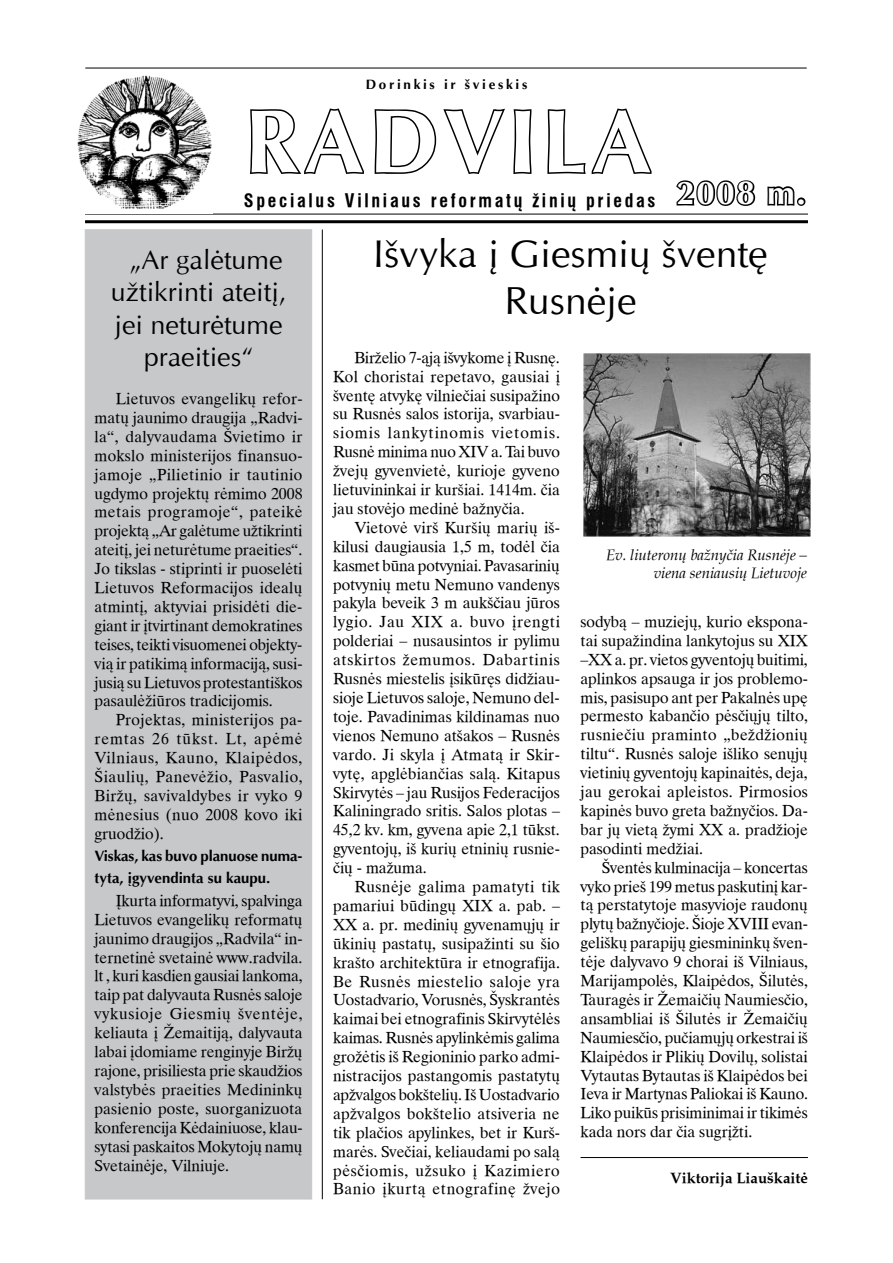
<style>
.page{position:relative;width:893px;height:1263px;background:#fff}
.page>*{position:absolute;margin:0;border:0;box-sizing:border-box;transform-origin:0 0}
.t1{font:700 90px "Optima LT";letter-spacing:.05em;color:#fff}
.t2{font:39px/46.8px "Optima LT";color:#000;text-align:center}
.t3{font:700 33px "Optima LT";color:#fff}
.t4{font:27px/32.4px "Optima LT";color:#000;text-align:center}
.t5{font:700 condensed 18px "Helvetica LT";letter-spacing:.15em;color:#000}
.t6{font:15.75px/18.9px "Times LT";color:#000;text-align:justify}
.t7{font:700 15px/21.6px "Optima LT";letter-spacing:-.005em;color:#000}
.t8{font:italic 15px/18px "Palatino LT";color:#000;text-align:right}
.t9{font:700 15px "Palatino LT";color:#000}
.t10{font:700 13.5px "Optima LT";letter-spacing:.2em;color:#000}
</style>
<div class="page">
<hr style="left:85px;top:68px;width:722px;height:1px;background:#000">
<svg style="left:250px;top:108px;width:114px;height:67px"></svg>
<svg style="left:374px;top:108px;width:158px;height:66px"></svg>
<svg style="left:547px;top:108px;width:105px;height:66px"></svg>
<svg style="left:676px;top:180px;width:80px;height:26px"></svg>
<svg style="left:766px;top:186px;width:41px;height:38px"></svg>
<hr style="left:85px;top:214px;width:723px;height:1px;background:#000">
<hr style="left:85px;top:220px;width:723px;height:3px;background:#000">
<img style="left:77px;top:76px;width:135px;height:133px">
<div style="left:85px;top:230px;width:227px;height:969px;background:#c6c8ca"></div>
<hr style="left:580px;top:1157px;width:228px;height:1px;background:#000">
<img style="left:583px;top:353px;width:228px;height:184px">
<hr style="left:322px;top:230px;width:1px;height:969px;background:#000">
<p class="t10" style="left:366px;top:76px;width:163px">Dorinkis ir švieskis</p>
<h1 class="t1" style="left:245px;top:80px;width:409px">RADVILA</h1>
<p class="t5" style="left:244px;top:188px;width:413px">Specialus Vilniaus reformatų žinių priedas</p>
<h3 class="t3" style="left:676px;top:170px;width:131px">2008 m.</h3>
<h3 class="t4" style="left:111px;top:244px;width:177px">„Ar galėtume užtikrinti ateitį, jei neturėtume praeities“</h3>
<p class="t6" style="left:94px;top:389px;width:210px;text-indent:21px">Lietuvos evangelikų refor&shy;matų jaunimo draugija „Radvi&shy;la“, dalyvaudama Švietimo ir mokslo ministerijos finansuo&shy;jamoje „Pilietinio ir tautinio ugdymo projektų rėmimo 2008 metais programoje“, pateikė projektą „Ar galėtume užtikrinti ateitį, jei neturėtume praeities“.<br>Jo tikslas - stiprinti ir puoselėti Lietuvos Reformacijos idealų atmintį, aktyviai prisidėti die&shy;giant ir įtvirtinant demokratines teises, teikti visuomenei objekty&shy;vią ir patikimą informaciją, susi&shy;jusią su Lietuvos protestantiškos pasaulėžiūros tradicijomis.</p>
<p class="t6" style="left:94px;top:710px;width:210px;text-indent:21px">Projektas, ministerijos pa&shy;remtas 26 tūkst. Lt, apėmė Vilniaus, Kauno, Klaipėdos, Šiaulių, Panevėžio, Pasvalio, Biržų, savivaldybes ir vyko 9 mėnesius (nuo 2008 kovo iki gruodžio).</p>
<p class="t7" style="left:94px;top:845px;width:210px">Viskas, kas buvo planuose numa&shy;tyta, įgyvendinta su kaupu.</p>
<p class="t6" style="left:94px;top:891px;width:210px;text-indent:21px">Įkurta informatyvi, spalvinga Lietuvos evangelikų reformatų jaunimo draugijos „Radvila“ in&shy;ternetinė svetainė www.radvila. lt , kuri kasdien gausiai lankoma, taip pat dalyvauta Rusnės saloje vykusioje Giesmių šventėje, keliauta į Žemaitiją, dalyvauta labai įdomiame renginyje Biržų rajone, prisiliesta prie skaudžios valstybės praeities Medininkų pasienio poste, suorganizuota konferencija Kėdainiuose, klau&shy;sytasi paskaitos Mokytojų namų Svetainėje, Vilniuje.</p>
<h2 class="t2" style="left:373px;top:230px;width:396px">Išvyka į Giesmių šventę<br>Rusnėje</h2>
<p class="t6" style="left:333px;top:348px;width:228px;text-indent:21px">Birželio 7-ąją išvykome į Rusnę.<br>Kol choristai repetavo, gausiai į šventę atvykę vilniečiai susipažino su Rusnės salos istorija, svarbiau&shy;siomis lankytinomis vietomis.<br>Rusnė minima nuo XIV a. Tai buvo žvejų gyvenvietė, kurioje gyveno lietuvininkai ir kuršiai. 1414m. čia jau stovėjo medinė bažnyčia.</p>
<p class="t6" style="left:333px;top:518px;width:228px;text-indent:21px">Vietovė virš Kuršių marių iš&shy;kilusi daugiausia 1,5 m, todėl čia kasmet būna potvyniai. Pavasarinių potvynių metu Nemuno vandenys pakyla beveik 3 m aukščiau jūros lygio. Jau XIX a. buvo įrengti polderiai – nusausintos ir pylimu atskirtos žemumos. Dabartinis Rusnės miestelis įsikūręs didžiau&shy;sioje Lietuvos saloje, Nemuno del&shy;toje. Pavadinimas kildinamas nuo vienos Nemuno atšakos – Rusnės vardo. Ji skyla į Atmatą ir Skir&shy;vytę, apglėbiančias salą. Kitapus Skirvytės – jau Rusijos Federacijos Kaliningrado sritis. Salos plotas – 45,2 kv. km, gyvena apie 2,1 tūkst. gyventojų, iš kurių etninių rusnie&shy;čių - mažuma.</p>
<p class="t6" style="left:333px;top:877px;width:228px;text-indent:21px">Rusnėje galima pamatyti tik pamariui būdingų XIX a. pab. – XX a. pr. medinių gyvenamųjų ir ūkinių pastatų, susipažinti su šio krašto architektūra ir etnografija.<br>Be Rusnės miestelio saloje yra Uostadvario, Vorusnės, Šyskrantės kaimai bei etnografinis Skirvytėlės kaimas. Rusnės apylinkėmis galima grožėtis iš Regioninio parko admi&shy;nistracijos pastangomis pastatytų apžvalgos bokštelių. Iš Uostadvario apžvalgos bokštelio atsiveria ne tik plačios apylinkes, bet ir Kurš&shy;marės. Svečiai, keliaudami po salą pėsčiomis, užsuko į Kazimiero Banio įkurtą etnografinę žvejo</p>
<p class="t8" style="left:606px;top:546px;width:202px">Ev. liuteronų bažnyčia Rusnėje – viena seniausių Lietuvoje</p>
<p class="t6" style="left:580px;top:612px;width:229px">sodybą – muziejų, kurio ekspona&shy;tai supažindina lankytojus su XIX –XX a. pr. vietos gyventojų buitimi, aplinkos apsauga ir jos problemo&shy;mis, pasisupo ant per Pakalnės upę permesto kabančio pėsčiųjų tilto, rusniečiu praminto „beždžionių tiltu“. Rusnės saloje išliko senųjų vietinių gyventojų kapinaitės, deja, jau gerokai apleistos. Pirmosios kapinės buvo greta bažnyčios. Da&shy;bar jų vietą žymi XX a. pradžioje pasodinti medžiai.</p>
<p class="t6" style="left:580px;top:858px;width:229px;text-indent:21px">Šventės kulminacija – koncertas vyko prieš 199 metus paskutinį kar&shy;tą perstatytoje masyvioje raudonų plytų bažnyčioje. Šioje XVIII evan&shy;geliškų parapijų giesmininkų šven&shy;tėje dalyvavo 9 chorai iš Vilniaus, Marijampolės, Klaipėdos, Šilutės, Tauragės ir Žemaičių Naumiesčio, ansambliai iš Šilutės ir Žemaičių Naumiesčio, pučiamųjų orkestrai iš Klaipėdos ir Plikių Dovilų, solistai Vytautas Bytautas iš Klaipėdos bei Ieva ir Martynas Paliokai iš Kauno.<br>Liko puikūs prisiminimai ir tikimės kada nors dar čia sugrįžti.</p>
<p class="t9" style="left:670px;top:1168px;width:139px">Viktorija Liauškaitė</p>
</div>
